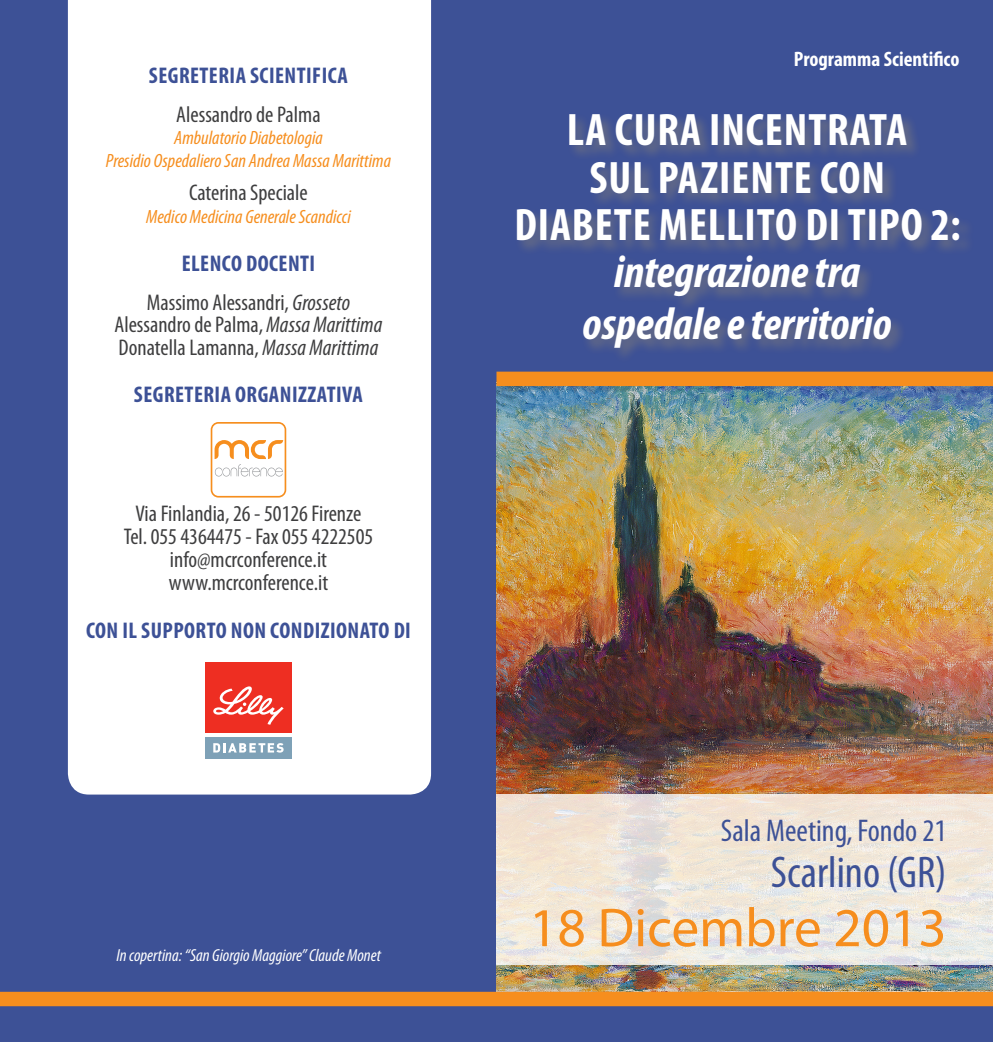
<style>
.page{position:relative;width:993px;height:1042px;background:#fff}
.page>*{position:absolute;margin:0;border:0;box-sizing:border-box;transform-origin:0 0}
.t1{font:55.12px "Myriad Pro";color:#f68e1e}
.t2{font:700 condensed 45.68px "Myriad Pro";letter-spacing:.02em;color:#fff}
.t3{font:italic 700 condensed 45.68px "Myriad Pro";color:#fff}
.t4{font:condensed 44.62px "Myriad Pro";color:#3d5196}
.t5{font:condensed 31.5px "Myriad Pro";color:#3d5196}
.t6{font:condensed 22.75px "Myriad Pro";color:#3e3e3f}
.t7{font:700 condensed 22.75px "Myriad Pro";letter-spacing:.02em;color:#3d5196}
.t8{font:700 condensed 21px "Myriad Pro";color:#fff}
.t9{font:italic condensed 19.25px "Myriad Pro";color:#f68e1e}
.t10{font:italic condensed 17.5px "Myriad Pro";color:#fff}
.s1{font-style:italic}
</style>
<div class="page">
<div style="left:0;top:0;width:992px;height:1042px;background:#3d5196"></div>
<div style="left:68px;top:0;width:363px;height:794px;background:#fff"></div>
<img style="left:496px;top:386px;width:496px;height:606px">
<div style="left:0;top:992px;width:992px;height:14px;background:#f68e1e"></div>
<div style="left:496px;top:372px;width:496px;height:14px;background:#f68e1e"></div>
<div style="left:514px;top:112px;width:461px;height:251px;background:#ffcf49;opacity:.25"></div>
<svg style="left:210px;top:422px;width:76px;height:75px;background:#faead8"></svg>
<div style="left:197px;top:655px;width:103px;height:111px;background:#fff"></div>
<div style="left:205px;top:737px;width:87px;height:21px;background:#7ea1b7"></div>
<div style="left:205px;top:663px;width:87px;height:70px;background:#ee2e22"></div>
<svg style="left:213px;top:686px;width:70px;height:39px"></svg>
<svg style="left:213px;top:743px;width:70px;height:9px"></svg>
<svg style="left:496px;top:794px;width:496px;height:171px;background:#ede6dc"></svg>
<p class="t7" style="left:149px;top:61px;width:200px">SEGRETERIA SCIENTIFICA</p>
<p class="t6" style="left:176px;top:100px;width:146px">Alessandro de Palma</p>
<p class="t9" style="left:174px;top:126px;width:150px">Ambulatorio Diabetologia</p>
<p class="t9" style="left:106px;top:149px;width:286px">Presidio Ospedaliero San Andrea Massa Marittima</p>
<p class="t6" style="left:189px;top:179px;width:120px">Caterina Speciale</p>
<p class="t9" style="left:146px;top:205px;width:206px">Medico Medicina Generale Scandicci</p>
<p class="t7" style="left:182px;top:249px;width:135px">ELENCO DOCENTI</p>
<p class="t6" style="left:147px;top:288px;width:205px">Massimo Alessandri, <span class="s1">Grosseto</span></p>
<p class="t6" style="left:114px;top:311px;width:269px">Alessandro de Palma, <span class="s1">Massa Marittima</span></p>
<p class="t6" style="left:118px;top:334px;width:261px">Donatella Lamanna, <span class="s1">Massa Marittima</span></p>
<p class="t7" style="left:134px;top:380px;width:230px">SEGRETERIA ORGANIZZATIVA</p>
<p class="t6" style="left:136px;top:500px;width:227px">Via Finlandia, 26 - 50126 Firenze</p>
<p class="t6" style="left:124px;top:523px;width:251px">Tel. 055 4364475 - Fax 055 4222505</p>
<p class="t6" style="left:170px;top:546px;width:158px">info@mcrconference.it</p>
<p class="t6" style="left:169px;top:568px;width:161px">www.mcrconference.it</p>
<p class="t7" style="left:86px;top:616px;width:326px">CON IL SUPPORTO NON CONDIZIONATO DI</p>
<p class="t10" style="left:116px;top:944px;width:266px">In copertina: “San Giorgio Maggiore” Claude Monet</p>
<p class="t8" style="left:793px;top:45px;width:167px">Programma Scientifico</p>
<p class="t2" style="left:566px;top:101px;width:342px">LA CURA INCENTRATA</p>
<p class="t2" style="left:589px;top:149px;width:297px">SUL PAZIENTE CON</p>
<p class="t2" style="left:514px;top:196px;width:447px">DIABETE MELLITO DI TIPO 2:</p>
<p class="t3" style="left:614px;top:243px;width:247px">integrazione tra</p>
<p class="t3" style="left:582px;top:295px;width:311px">ospedale e territorio</p>
<p class="t5" style="left:720px;top:812px;width:227px">Sala Meeting, Fondo 21</p>
<p class="t4" style="left:770px;top:845px;width:177px">Scarlino (GR)</p>
<p class="t1" style="left:529px;top:893px;width:419px">18 Dicembre 2013</p>
</div>
